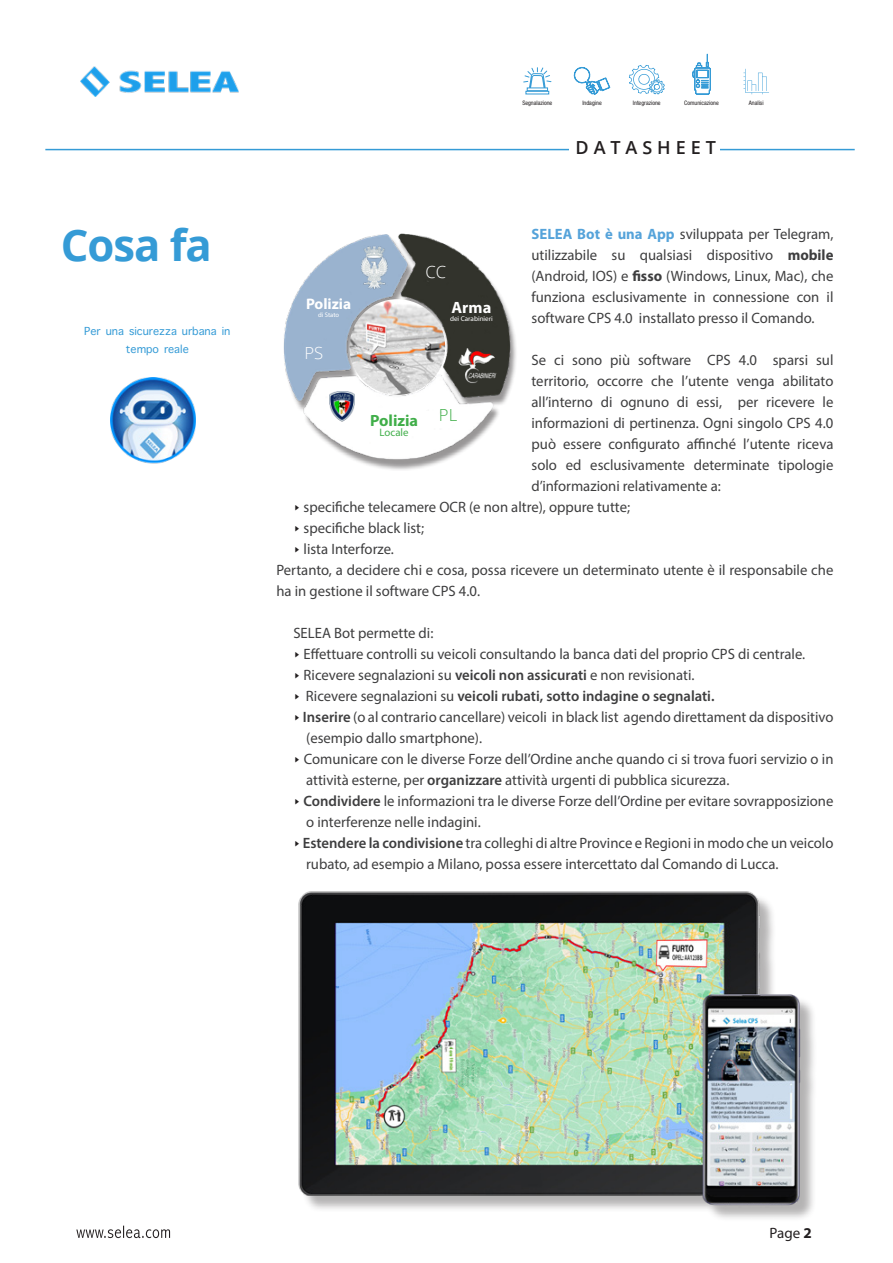
<style>
.page{position:relative;width:893px;height:1263px;background:#fff}
.page>*{position:absolute;margin:0;border:0;box-sizing:border-box;transform-origin:0 0}
.t1{font:700 43.65px "Open Sans";letter-spacing:-.025em;color:#359bd6}
.t2{font:600 18px "Open Sans";letter-spacing:.275em;color:#231f20}
.t3{font:300 16.65px "Open Sans";color:#fff}
.t4{font:300 16.65px "Open Sans";color:#40ae49}
.t5{font:700 16.35px "Myriad Pro";color:#fff}
.t6{font:700 16.2px "Myriad Pro";color:#40ae49}
.t7{font:700 15.3px "Myriad Pro";color:#fff}
.t8{font:15px/21px "Myriad Pro";color:#3e3e3f}
.t9{font:600 15px "Myriad Pro";color:#3e3e3f}
.t10{font:15px "Apple Symbols";color:#359bd6}
.t11{font:15px "Myriad Pro";color:#231f20}
.t12{font:10.8px "Myriad Pro";color:#40ae49}
.t13{font:7.05px "Myriad Pro";color:#fff}
.t14{font:6.6px "Myriad Pro";letter-spacing:-.005em;color:#fff}
.t15{font:condensed 6.15px "Helvetica Neue LT Std";color:#231f20}
.s1{font-weight:700;color:#55a3da}
.s2{font-weight:700}
.s3{font-weight:600}
.s4{font-weight:400}
</style>
<div class="page">
<svg style="left:76px;top:1225px;width:94px;height:13px"></svg>
<img style="left:81px;top:67px;width:158px;height:29px">
<hr style="left:45px;top:149px;width:810px;height:1px;background:#359bd6">
<div style="left:570px;top:138px;width:150px;height:21px;background:#fff"></div>
<svg style="left:692px;top:54px;width:19px;height:40px"></svg>
<svg style="left:573px;top:67px;width:37px;height:27px"></svg>
<svg style="left:629px;top:65px;width:36px;height:29px"></svg>
<div style="left:527px;top:88px;width:21px;height:3px;border:1px solid #359bd6"></div>
<div style="left:525px;top:91px;width:24px;height:3px;border:1px solid #359bd6"></div>
<svg style="left:523px;top:67px;width:29px;height:21px"></svg>
<svg style="left:743px;top:69px;width:26px;height:25px"></svg>
<div style="left:302px;top:894px;width:515px;height:328px;background:#231f20;opacity:.34"></div>
<img style="left:298px;top:891px;width:511px;height:329px">
<img style="left:283px;top:233px;width:233px;height:237px">
<img style="left:360px;top:245px;width:28px;height:44px">
<img style="left:457px;top:345px;width:41px;height:41px">
<img style="left:329px;top:392px;width:25px;height:36px">
<img style="left:349px;top:299px;width:96px;height:96px;border-radius:48px">
<img style="left:111px;top:377px;width:85px;height:87px">
<p class="t1" style="left:61px;top:214px;width:152px">Cosa fa</p>
<p class="t10" style="left:106px;top:320px;width:45px">◆■ ▲ ◆</p>
<p class="t10" style="left:182px;top:320px;width:50px">◆ ■ ■</p>
<p class="t10" style="left:180px;top:338px;width:4px">●</p>
<p class="t15" style="left:522px;top:99px;width:32px">Segnalazione</p>
<p class="t15" style="left:582px;top:99px;width:21px">Indagine</p>
<p class="t15" style="left:633px;top:99px;width:29px">Integrazione</p>
<p class="t15" style="left:684px;top:99px;width:36px">Comunicazione</p>
<p class="t15" style="left:749px;top:99px;width:16px">Analisi</p>
<p class="t2" style="left:575px;top:135px;width:142px">DATASHEET</p>
<p class="t8" style="left:531px;top:223px;width:303px;text-align:justify"><span class="s1">SELEA Bot è una App</span> sviluppata per Telegram, utilizzabile su qualsiasi dispositivo <span class="s2">mobile </span>(Android, IOS) e <span class="s2">fisso</span> (Windows, Linux, Mac), che funziona esclusivamente in connessione con il software CPS 4.0 installato presso il Comando.</p>
<p class="t8" style="left:531px;top:349px;width:303px;text-align:justify">Se ci sono più software CPS 4.0 sparsi sul territorio, occorre che l’utente venga abilitato all’interno di ognuno di essi, per ricevere le informazioni di pertinenza. Ogni singolo CPS 4.0 può essere configurato affinché l’utente riceva solo ed esclusivamente determinate tipologie d’informazioni relativamente a:</p>
<p class="t8" style="left:304px;top:496px;width:328px">specifiche telecamere OCR (e non altre), oppure tutte;</p>
<p class="t8" style="left:304px;top:517px;width:122px">specifiche black list;</p>
<p class="t8" style="left:304px;top:538px;width:92px">lista Interforze.</p>
<p class="t8" style="left:276px;top:559px;width:558px">Pertanto, a decidere chi e cosa, possa ricevere un determinato utente è il responsabile che ha in gestione il software CPS 4.0.</p>
<p class="t8" style="left:293px;top:622px;width:141px">SELEA Bot permette di:</p>
<p class="t8" style="left:304px;top:643px;width:503px">Effettuare controlli su veicoli consultando la banca dati del proprio CPS di centrale.</p>
<p class="t8" style="left:304px;top:664px;width:392px">Ricevere segnalazioni su <span class="s3">veicoli non assicurati</span> e non revisionati.</p>
<p class="t9" style="left:306px;top:686px;width:410px"><span class="s4">Ricevere segnalazioni su</span> veicoli rubati, sotto indagine o segnalati.</p>
<p class="t8" style="left:303px;top:706px;width:532px"><span class="s3">Inserire</span> (o al contrario cancellare) veicoli in black list agendo direttament da dispositivo (esempio dallo smartphone).</p>
<p class="t8" style="left:304px;top:748px;width:531px">Comunicare con le diverse Forze dell’Ordine anche quando ci si trova fuori servizio o in attività esterne, per <span class="s3">organizzare</span> attività urgenti di pubblica sicurezza.</p>
<p class="t8" style="left:303px;top:790px;width:532px"><span class="s3">Condividere</span> le informazioni tra le diverse Forze dell’Ordine per evitare sovrapposizione o interferenze nelle indagini.</p>
<p class="t8" style="left:303px;top:832px;width:532px"><span class="s3">Estendere la condivisione</span> tra colleghi di altre Province e Regioni in modo che un veicolo rubato, ad esempio a Milano, possa essere intercettato dal Comando di Lucca.</p>
<p class="t3" style="left:425px;top:260px;width:22px">CC</p>
<p class="t7" style="left:306px;top:293px;width:47px">Polizia</p>
<p class="t14" style="left:318px;top:310px;width:23px">di Stato</p>
<p class="t5" style="left:452px;top:297px;width:41px">Arma</p>
<p class="t13" style="left:450px;top:315px;width:44px">dei Carabinieri</p>
<p class="t3" style="left:304px;top:342px;width:20px">PS</p>
<p class="t4" style="left:439px;top:403px;width:20px">PL</p>
<p class="t6" style="left:370px;top:409px;width:50px">Polizia</p>
<p class="t12" style="left:380px;top:425px;width:30px">Locale</p>
<p class="t11" style="left:769px;top:1224px;width:44px">Page <span class="s2">2</span></p>
</div>
